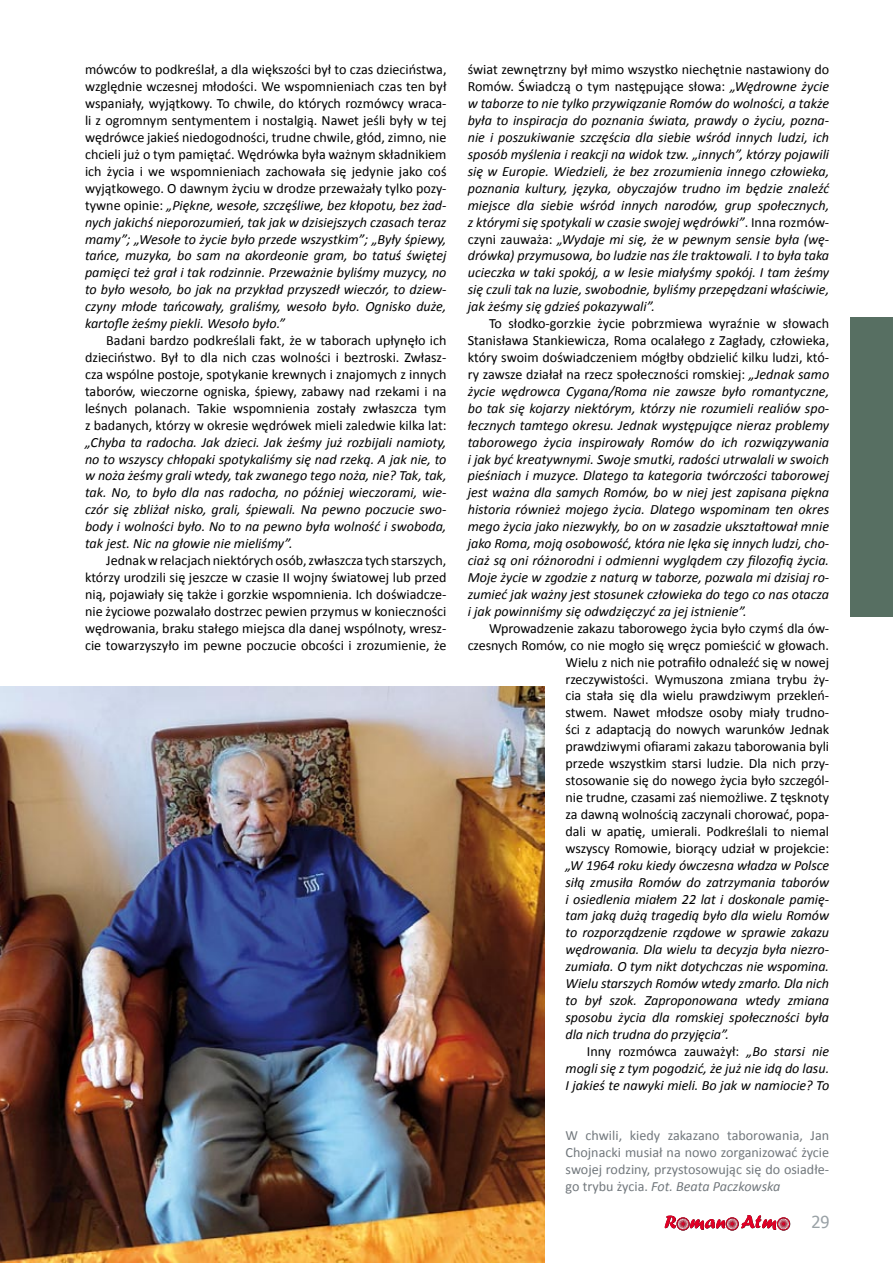
<style>
.page{position:relative;width:893px;height:1263px;background:#fff}
.page>*{position:absolute;margin:0;border:0;box-sizing:border-box;transform-origin:0 0}
.t1{font:16.5px "Tahoma";color:#99a1a6}
.t2{font:italic 14.1px/17px "Calibri";color:#000;text-align:justify}
.t3{font:14.1px/17px "Calibri";letter-spacing:-.005em;color:#000;text-align:justify}
.t4{font:14.1px/17px "Calibri";color:#72787d;text-align:justify}
.s1{font-style:italic}
.s2{font-style:normal}
</style>
<div class="page">
<img style="left:0;top:686px;width:544px;height:577px">
<svg style="left:664px;top:1215px;width:126px;height:15px"></svg>
<div style="left:850px;top:317px;width:43px;height:300px;background:#576f62"></div>
<p class="t3" style="left:85px;top:61px;width:363px">mówców to podkreślał, a dla większości był to czas dzieciństwa, względnie wczesnej młodości. We wspomnieniach czas ten był wspaniały, wyjątkowy. To chwile, do których rozmówcy wraca&shy;li z ogromnym sentymentem i nostalgią. Nawet jeśli były w tej wędrówce jakieś niedogodności, trudne chwile, głód, zimno, nie chcieli już o tym pamiętać. Wędrówka była ważnym składnikiem ich życia i we wspomnieniach zachowała się jedynie jako coś wyjątkowego. O dawnym życiu w drodze przeważały tylko pozy&shy;tywne opinie: <span class="s1">„Piękne, wesołe, szczęśliwe, bez kłopotu, bez żad&shy;nych jakichś nieporozumień, tak jak w dzisiejszych czasach teraz mamy”; „Wesołe to życie było przede wszystkim”; „Były śpiewy, tańce, muzyka, bo sam na akordeonie gram, bo tatuś świętej pamięci też grał i tak rodzinnie. Przeważnie byliśmy muzycy, no to było wesoło, bo jak na przykład przyszedł wieczór, to dziew&shy;czyny młode tańcowały, graliśmy, wesoło było. Ognisko duże, kartofle żeśmy piekli. Wesoło było.”</span></p>
<p class="t3" style="left:85px;top:331px;width:363px;text-indent:21px">Badani bardzo podkreślali fakt, że w taborach upłynęło ich dzieciństwo. Był to dla nich czas wolności i beztroski. Zwłasz&shy;cza wspólne postoje, spotykanie krewnych i znajomych z innych taborów, wieczorne ogniska, śpiewy, zabawy nad rzekami i na leśnych polanach. Takie wspomnienia zostały zwłaszcza tym z badanych, którzy w okresie wędrówek mieli zaledwie kilka lat:</p>
<p class="t2" style="left:85px;top:433px;width:363px">„Chyba ta radocha. Jak dzieci. Jak żeśmy już rozbijali namioty, no to wszyscy chłopaki spotykaliśmy się nad rzeką. A jak nie, to w noża żeśmy grali wtedy, tak zwanego tego noża, nie? Tak, tak, tak. No, to było dla nas radocha, no później wieczorami, wie&shy;czór się zbliżał nisko, grali, śpiewali. Na pewno poczucie swo&shy;body i wolności było. No to na pewno była wolność i swoboda, tak jest. Nic na głowie nie mieliśmy”.</p>
<p class="t3" style="left:85px;top:551px;width:363px;text-indent:21px">Jednak w relacjach niektórych osób, zwłaszcza tych starszych, którzy urodzili się jeszcze w czasie II wojny światowej lub przed nią, pojawiały się także i gorzkie wspomnienia. Ich doświadcze&shy;nie życiowe pozwalało dostrzec pewien przymus w konieczności wędrowania, braku stałego miejsca dla danej wspólnoty, wresz&shy;cie towarzyszyło im pewne poczucie obcości i zrozumienie, że</p>
<p class="t2" style="left:468px;top:61px;width:363px"><span class="s2">świat zewnętrzny był mimo wszystko niechętnie nastawiony do Romów. Świadczą o tym następujące słowa:</span> „Wędrowne życie w taborze to nie tylko przywiązanie Romów do wolności, a także była to inspiracja do poznania świata, prawdy o życiu, pozna&shy;nie i poszukiwanie szczęścia dla siebie wśród innych ludzi, ich sposób myślenia i reakcji na widok tzw. „innych”, którzy pojawili się w Europie. Wiedzieli, że bez zrozumienia innego człowieka, poznania kultury, języka, obyczajów trudno im będzie znaleźć miejsce dla siebie wśród innych narodów, grup społecznych, z którymi się spotykali w czasie swojej wędrówki”<span class="s2">. Inna rozmów&shy;czyni zauważa:</span> „Wydaje mi się, że w pewnym sensie była (wę&shy;drówka) przymusowa, bo ludzie nas źle traktowali. I to była taka ucieczka w taki spokój, a w lesie miałyśmy spokój. I tam żeśmy się czuli tak na luzie, swobodnie, byliśmy przepędzani właściwie, jak żeśmy się gdzieś pokazywali”.</p>
<p class="t2" style="left:468px;top:314px;width:363px;text-indent:21px"><span class="s2">To słodko-gorzkie życie pobrzmiewa wyraźnie w słowach Stanisława Stankiewicza, Roma ocalałego z Zagłady, człowieka, który swoim doświadczeniem mógłby obdzielić kilku ludzi, któ&shy;ry zawsze działał na rzecz społeczności romskiej:</span> „Jednak samo życie wędrowca Cygana/Roma nie zawsze było romantyczne, bo tak się kojarzy niektórym, którzy nie rozumieli realiów spo&shy;łecznych tamtego okresu. Jednak występujące nieraz problemy taborowego życia inspirowały Romów do ich rozwiązywania i jak być kreatywnymi. Swoje smutki, radości utrwalali w swoich pieśniach i muzyce. Dlatego ta kategoria twórczości taborowej jest ważna dla samych Romów, bo w niej jest zapisana piękna historia również mojego życia. Dlatego wspominam ten okres mego życia jako niezwykły, bo on w zasadzie ukształtował mnie jako Roma, moją osobowość, która nie lęka się innych ludzi, cho&shy;ciaż są oni różnorodni i odmienni wyglądem czy filozofią życia.<br>Moje życie w zgodzie z naturą w taborze, pozwala mi dzisiaj ro&shy;zumieć jak ważny jest stosunek człowieka do tego co nas otacza i jak powinniśmy się odwdzięczyć za jej istnienie”.</p>
<p class="t3" style="left:468px;top:619px;width:363px;text-align:right">Wprowadzenie zakazu taborowego życia było czymś dla ów&shy;czesnych Romów, co nie mogło się wręcz pomieścić w głowach.<br>Wielu z nich nie potrafiło odnaleźć się w nowej<br>rzeczywistości. Wymuszona zmiana trybu ży-<br>cia stała się dla wielu prawdziwym przekleń-<br>stwem. Nawet młodsze osoby miały trudno-<br>ści z adaptacją do nowych warunków Jednak<br>prawdziwymi ofiarami zakazu taborowania byli<br>przede wszystkim starsi ludzie. Dla nich przy-<br>stosowanie się do nowego życia było szczegól-<br>nie trudne, czasami zaś niemożliwe. Z tęsknoty<br>za dawną wolnością zaczynali chorować, popa-<br>dali w apatię, umierali. Podkreślali to niemal<br>wszyscy Romowie, biorący udział w projekcie:</p>
<p class="t2" style="left:566px;top:856px;width:265px">„W 1964 roku kiedy ówczesna władza w Polsce siłą zmusiła Romów do zatrzymania taborów i osiedlenia miałem 22 lat i doskonale pamię&shy;tam jaką dużą tragedią było dla wielu Romów to rozporządzenie rządowe w sprawie zakazu wędrowania. Dla wielu ta decyzja była niezro&shy;zumiała. O tym nikt dotychczas nie wspomina.<br>Wielu starszych Romów wtedy zmarło. Dla nich to był szok. Zaproponowana wtedy zmiana sposobu życia dla romskiej społeczności była dla nich trudna do przyjęcia”.</p>
<p class="t2" style="left:566px;top:1042px;width:265px;text-indent:21px"><span class="s2">Inny rozmówca zauważył:</span> „Bo starsi nie mogli się z tym pogodzić, że już nie idą do lasu.<br>I jakieś te nawyki mieli. Bo jak w namiocie? To</p>
<p class="t4" style="left:566px;top:1126px;width:265px">W chwili, kiedy zakazano taborowania, Jan Chojnacki musiał na nowo zorganizować życie swojej rodziny, przystosowując się do osiadłe&shy;go trybu życia. <span class="s1">Fot. Beata Paczkowska</span></p>
<p class="t1" style="left:811px;top:1211px;width:10px">29</p>
</div>
